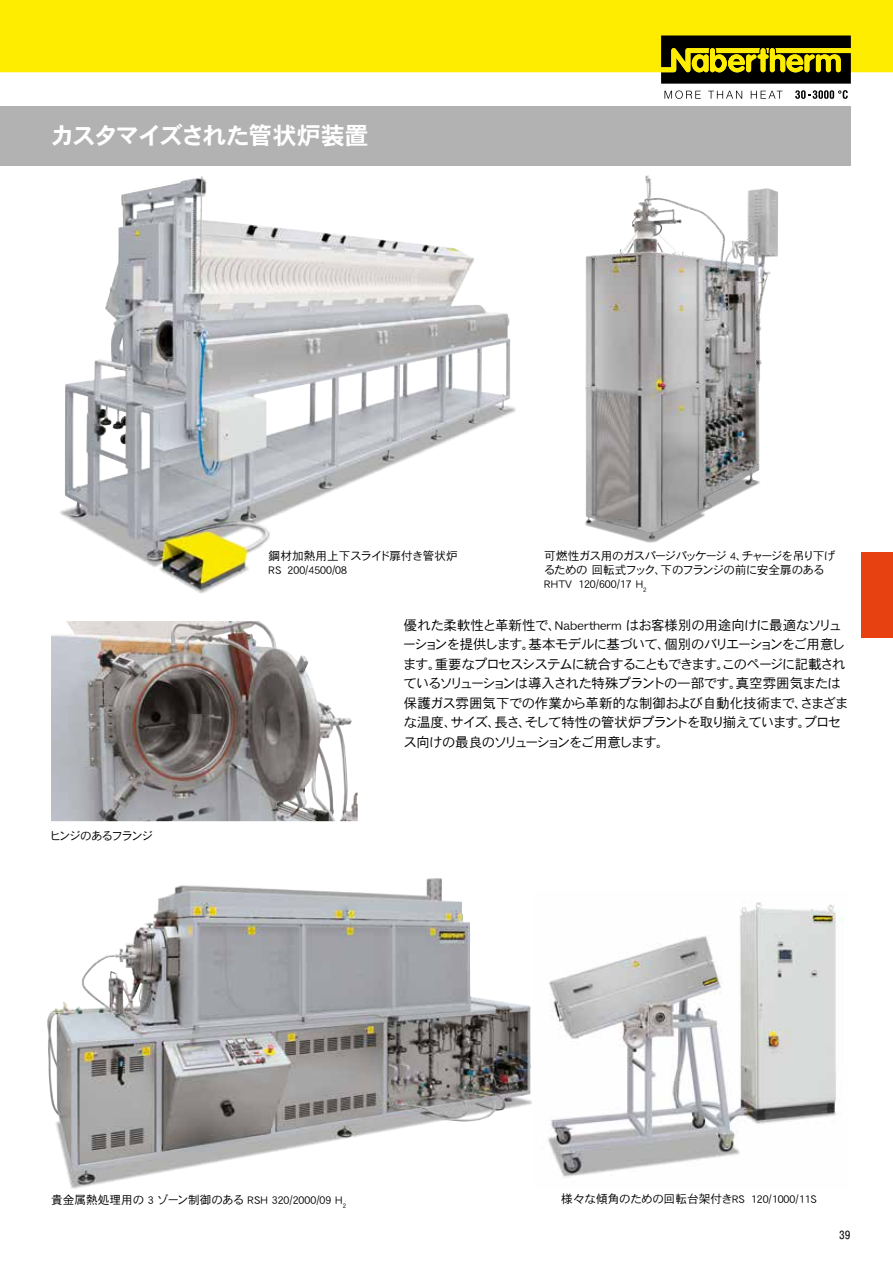
<style>
.page{position:relative;width:893px;height:1263px;background:#fff}
.page>*{position:absolute;margin:0;border:0;box-sizing:border-box;transform-origin:0 0}
.t1{font:24px "DFHS Gothic Std W7";letter-spacing:-.05em;color:#fff}
.t2{font:13.5px/19.5px "DFHS Gothic Std W3";letter-spacing:-.065em;color:#000}
.t3{font:11.7px/14.1px "DFHS Gothic Std W3";letter-spacing:-.015em;color:#000}
.t4{font:11.7px/14.1px "DFHS Gothic Std W3";letter-spacing:-.06em;color:#000}
.t5{font:11.7px "DFHS Gothic Std W3";letter-spacing:-.12em;color:#000}
.t6{font:11.7px "Pragmatica Cond";color:#000}
.t7{font:6.75px "DFHS Gothic Std W3";color:#000}
</style>
<div class="page">
<div style="left:0;top:106px;width:850px;height:60px;background:#b3b2b2"></div>
<div style="left:861px;top:553px;width:32px;height:85px;background:#e74011"></div>
<img style="left:548px;top:902px;width:295px;height:276px">
<img style="left:47px;top:878px;width:485px;height:311px">
<img style="left:60px;top:176px;width:456px;height:418px">
<img style="left:51px;top:621px;width:307px;height:200px">
<img style="left:585px;top:176px;width:193px;height:367px">
<div style="left:1px;top:0;width:892px;height:72px;background:#ffed00"></div>
<svg style="left:664px;top:90px;width:37px;height:9px"></svg>
<svg style="left:708px;top:91px;width:34px;height:8px"></svg>
<svg style="left:751px;top:91px;width:32px;height:8px"></svg>
<svg style="left:795px;top:90px;width:53px;height:9px"></svg>
<svg style="left:661px;top:36px;width:190px;height:48px;background:#514b02"></svg>
<svg style="left:0;top:0;width:1px;height:72px"></svg>
<h1 class="t1" style="left:51px;top:122px;width:319px">カスタマイズされた管状炉装置</h1>
<p class="t3" style="left:269px;top:549px;width:191px">鋼材加熱用上下スライド扉付き管状炉<br>RS 200/4500/08</p>
<p class="t4" style="left:544px;top:549px;width:293px">可燃性ガス用のガスパージパッケージ 4、チャージを吊り下げるための回転式フック、下のフランジの前に安全扉のある<br>RHTV 120/600/17 H<sub>2</sub></p>
<p class="t5" style="left:49px;top:829px;width:105px">ヒンジのあるフランジ</p>
<p class="t2" style="left:403px;top:615px;width:447px">優れた柔軟性と革新性で、Nabertherm はお客様別の用途向けに最適なソリューションを提供します。基本モデルに基づいて、個別のバリエーションをご用意します。重要なプロセスシステムに統合することもできます。このページに記載されているソリューションは導入された特殊プラントの一部です。真空雰囲気または保護ガス雰囲気下での作業から革新的な制御および自動化技術まで、さまざまな温度、サイズ、長さ、そして特性の管状炉プラントを取り揃えています。プロセス向けの最良のソリューションをご用意します。</p>
<p class="t3" style="left:51px;top:1193px;width:293px">貴金属熱処理用の 3 ゾーン制御のある RSH 320/2000/09 H</p>
<p class="t3" style="left:561px;top:1191px;width:257px">様々な傾角のための回転台架付きRS 120/1000/11S</p>
<p class="t7" style="left:343px;top:1202px;width:5px">2</p>
<p class="t6" style="left:839px;top:1228px;width:13px">39</p>
</div>
